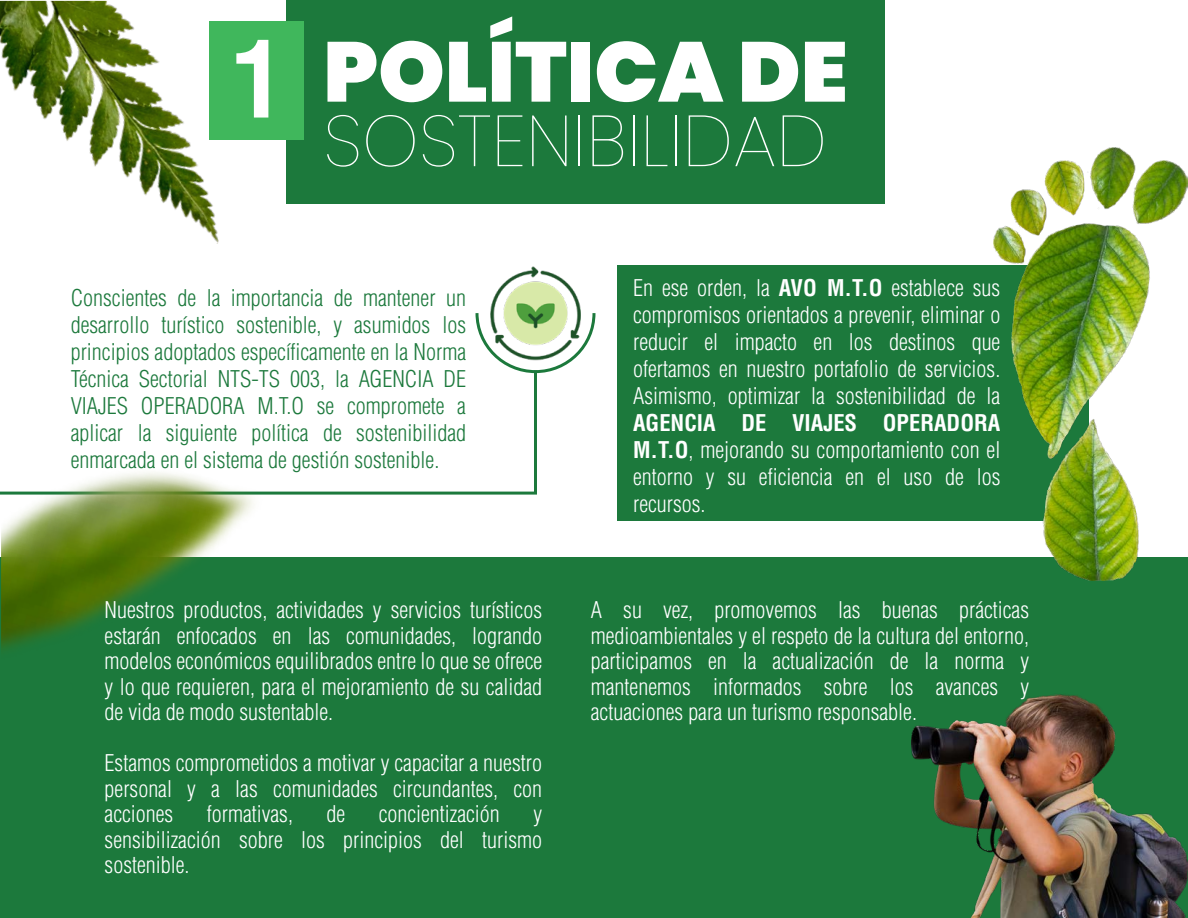
<style>
.page{position:relative;width:1188px;height:918px;background:#fff}
.page>*{position:absolute;margin:0;border:0;box-sizing:border-box;transform-origin:0 0}
.t1{font:700 condensed 103.65px "Helvetica LT Std";color:#fff}
.t2{font:900 84.6px "Poppins";color:#fff}
.t3{font:100 72.15px "Poppins";color:#fff}
.t4{font:300 condensed 22.5px/25.5px "Helvetica LT Std";color:#fff;text-align:justify}
.t5{font:300 condensed 22.5px/27px "Helvetica LT Std";color:#1c793c;text-align:justify}
.s1{font-weight:700}
</style>
<div class="page">
<div style="left:0;top:557px;width:1188px;height:361px;background:#1c793c"></div>
<img style="left:912px;top:694px;width:276px;height:224px">
<div style="left:617px;top:265px;width:472px;height:256px;background:#1c793c"></div>
<div style="left:287px;top:1px;width:598px;height:203px;background:#1c793c"></div>
<div style="left:210px;top:21px;width:94px;height:119px;background:#40b75c"></div>
<img style="left:994px;top:148px;width:194px;height:432px">
<svg style="left:0;top:375px;width:537px;height:120px"></svg>
<img style="left:490px;top:266px;width:91px;height:44px">
<svg style="left:475px;top:310px;width:121px;height:65px"></svg>
<img style="left:0;top:1px;width:219px;height:243px">
<img style="left:1px;top:451px;width:267px;height:199px">
<h1 class="t1" style="left:232px;top:15px;width:53px">1</h1>
<h2 class="t2" style="left:323px;top:23px;width:526px">POLÍTICA DE</h2>
<h3 class="t3" style="left:323px;top:99px;width:505px">SOSTENIBILIDAD</h3>
<p class="t5" style="left:71px;top:284px;width:397px">Conscientes de la importancia de mantener un desarrollo turístico sostenible, y asumidos los principios adoptados específicamente en la Norma Técnica Sectorial NTS-TS 003, la AGENCIA DE VIAJES OPERADORA M.T.O se compromete a aplicar la siguiente política de sostenibilidad enmarcada en el sistema de gestión sostenible.</p>
<p class="t4" style="left:633px;top:274px;width:369px;line-height:27px">En ese orden, la <span class="s1">AVO M.T.O</span> establece sus compromisos orientados a prevenir, eliminar o reducir el impacto en los destinos que ofertamos en nuestro portafolio de servicios.<br>Asimismo, optimizar la sostenibilidad de la</p>
<p class="t4" style="left:633px;top:409px;width:369px;line-height:27px"><span class="s1">AGENCIA DE VIAJES OPERADORA M.T.O</span>, mejorando su comportamiento con el entorno y su eficiencia en el uso de los recursos.</p>
<p class="t4" style="left:105px;top:597px;width:439px">Nuestros productos, actividades y servicios turísticos estarán enfocados en las comunidades, logrando modelos económicos equilibrados entre lo que se ofrece y lo que requieren, para el mejoramiento de su calidad de vida de modo sustentable.</p>
<p class="t4" style="left:105px;top:750px;width:439px">Estamos comprometidos a motivar y capacitar a nuestro personal y a las comunidades circundantes, con acciones</p>
<p class="t4" style="left:207px;top:801px;width:88px">formativas,</p>
<p class="t4" style="left:327px;top:801px;width:20px">de</p>
<p class="t4" style="left:379px;top:801px;width:123px">concientización</p>
<p class="t4" style="left:105px;top:801px;width:439px;text-indent:429px">y sensibilización sobre los principios del turismo sostenible.</p>
<p class="t4" style="left:591px;top:597px;width:440px">A su vez, promovemos las buenas prácticas medioambientales y el respeto de la cultura del entorno, participamos en la actualización de la norma y mantenemos informados sobre los avances y actuaciones para un turismo responsable.</p>
</div>
